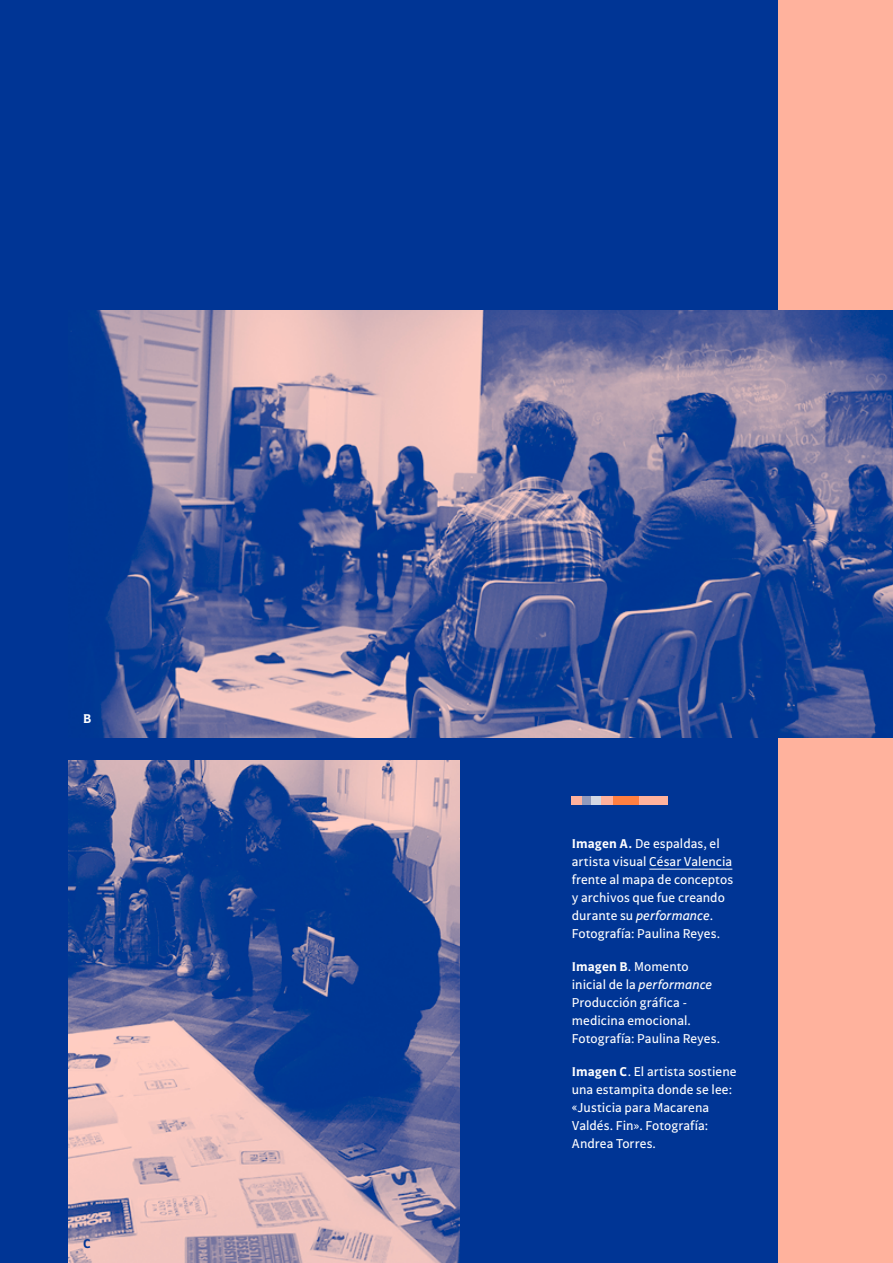
<style>
.page{position:relative;width:893px;height:1263px;background:#003595}
.page>*{position:absolute;margin:0;border:0;box-sizing:border-box;transform-origin:0 0}
.t1{font:13.5px/18px "Mondo";letter-spacing:.005em;color:#fff}
.t2{font:700 13.5px "Mondo";color:#fff}
.t3{font:700 13.5px "Mondo";color:#003595}
.s1{font-weight:700}
.s2{font-style:italic}
</style>
<div class="page">
<div style="left:778px;top:0;width:115px;height:1263px;background:#ffb29d"></div>
<hr style="left:649px;top:869px;width:83px;height:1px;background:#fff">
<div style="left:572px;top:796px;width:10px;height:9px;background:#ffb29d"></div>
<div style="left:582px;top:796px;width:11px;height:9px;background:#909abd"></div>
<div style="left:598px;top:796px;width:15px;height:9px;background:#ffb29d"></div>
<div style="left:613px;top:796px;width:27px;height:9px;background:#ff7f41"></div>
<div style="left:640px;top:796px;width:28px;height:9px;background:#ffb29d"></div>
<div style="left:591px;top:796px;width:10px;height:9px;background:#d4d8e4"></div>
<img style="left:71px;top:310px;width:822px;height:427px">
<img style="left:68px;top:760px;width:392px;height:503px">
<p class="t2" style="left:83px;top:710px;width:10px">B</p>
<p class="t3" style="left:83px;top:1234px;width:9px">C</p>
<p class="t1" style="left:572px;top:834px;width:163px"><span class="s1">Imagen A.</span> De espaldas, el artista visual César Valencia frente al mapa de conceptos y archivos que fue creando durante su <span class="s2">performance</span>.<br>Fotografía: Paulina Reyes.</p>
<p class="t1" style="left:572px;top:957px;width:150px"><span class="s1">Imagen B</span>. Momento inicial de la <span class="s2">performance<br></span>Producción gráfica - medicina emocional.<br>Fotografía: Paulina Reyes.</p>
<p class="t1" style="left:572px;top:1062px;width:166px"><span class="s1">Imagen C</span>. El artista sostiene una estampita donde se lee: «Justicia para Macarena<br>Valdés. Fin». Fotografía:<br>Andrea Torres.</p>
</div>
